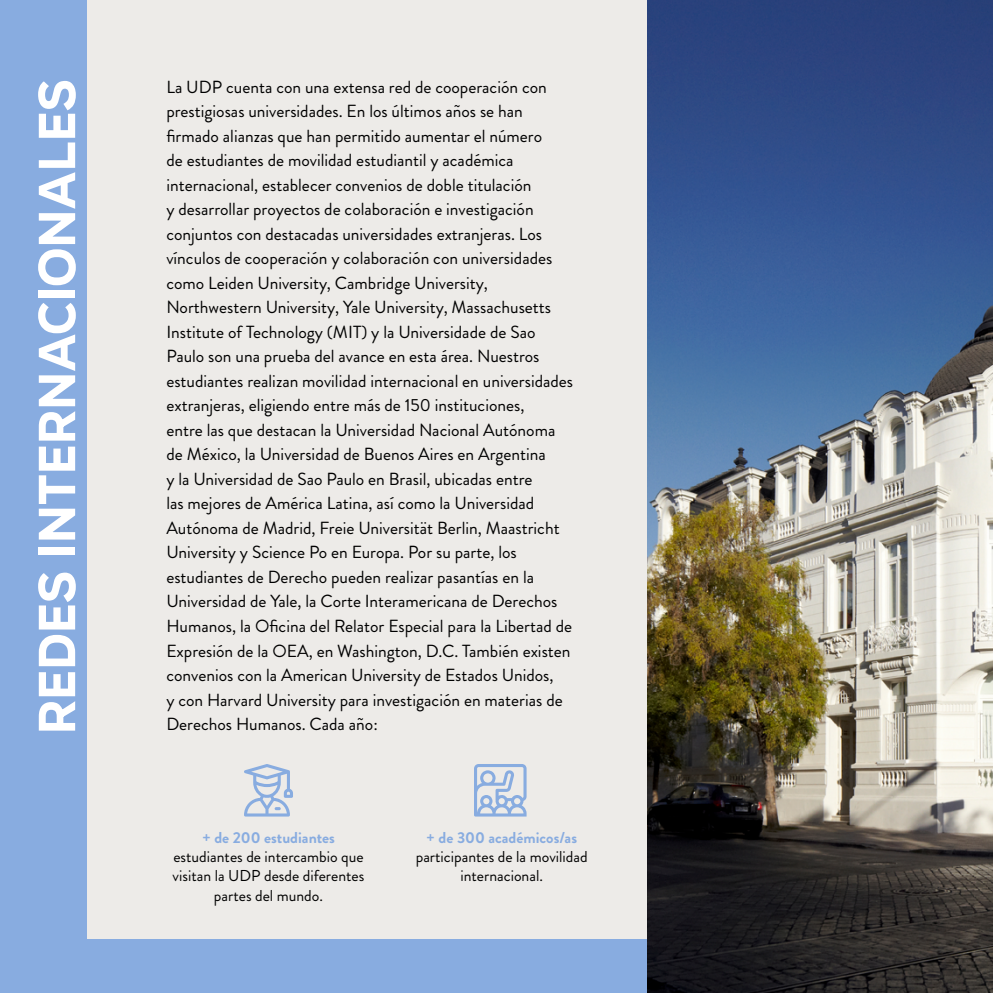
<style>
.page{position:relative;width:993px;height:993px;background:#fff}
.page>*{position:absolute;margin:0;border:0;box-sizing:border-box;transform-origin:0 0}
.t1{font:52.5px "Organetto Variable";color:#fff}
.t2{font:17.5px/24.5px "Brandon Grotesque";color:#000}
.t3{font:15.75px/19.2px "Brandon Grotesque";color:#000;text-align:center}
.t4{font:700 15.75px "Brandon Grotesque";color:#88ace0}
</style>
<div class="page">
<div style="left:0;top:0;width:992px;height:992px;background:#88ace0"></div>
<div style="left:88px;top:0;width:559px;height:938px;background:#edebe8"></div>
<svg style="left:474px;top:764px;width:52px;height:52px"></svg>
<svg style="left:244px;top:764px;width:49px;height:52px"></svg>
<img style="left:647px;top:0;width:345px;height:992px">
<h1 class="t1" style="left:26px;top:734px;width:656px;rotate:-90deg">Redes internacionales</h1>
<p class="t2" style="left:166px;top:74px;width:408px">La UDP cuenta con una extensa red de cooperación con prestigiosas universidades. En los últimos años se han firmado alianzas que han permitido aumentar el número<br>de estudiantes de movilidad estudiantil y académica internacional, establecer convenios de doble titulación<br>y desarrollar proyectos de colaboración e investigación conjuntos con destacadas universidades extranjeras. Los vínculos de cooperación y colaboración con universidades como Leiden University, Cambridge University, Northwestern University, Yale University, Massachusetts Institute of Technology (MIT) y la Universidade de Sao Paulo son una prueba del avance en esta área. Nuestros estudiantes realizan movilidad internacional en universidades extranjeras, eligiendo entre más de 150 instituciones,<br>entre las que destacan la Universidad Nacional Autónoma de México, la Universidad de Buenos Aires en Argentina<br>y la Universidad de Sao Paulo en Brasil, ubicadas entre<br>las mejores de América Latina, así como la Universidad Autónoma de Madrid, Freie Universität Berlin, Maastricht University y Science Po en Europa. Por su parte, los estudiantes de Derecho pueden realizar pasantías en la Universidad de Yale, la Corte Interamericana de Derechos Humanos, la Oficina del Relator Especial para la Libertad de Expresión de la OEA, en Washington, D.C. También existen convenios con la American University de Estados Unidos,<br>y con Harvard University para investigación en materias de Derechos Humanos. Cada año:</p>
<p class="t4" style="left:202px;top:826px;width:134px">+ de 200 estudiantes</p>
<p class="t3" style="left:172px;top:847px;width:193px">estudiantes de intercambio que visitan la UDP desde diferentes partes del mundo.</p>
<p class="t4" style="left:426px;top:826px;width:152px">+ de 300 académicos/as</p>
<p class="t3" style="left:415px;top:847px;width:173px">participantes de la movilidad internacional.</p>
</div>
